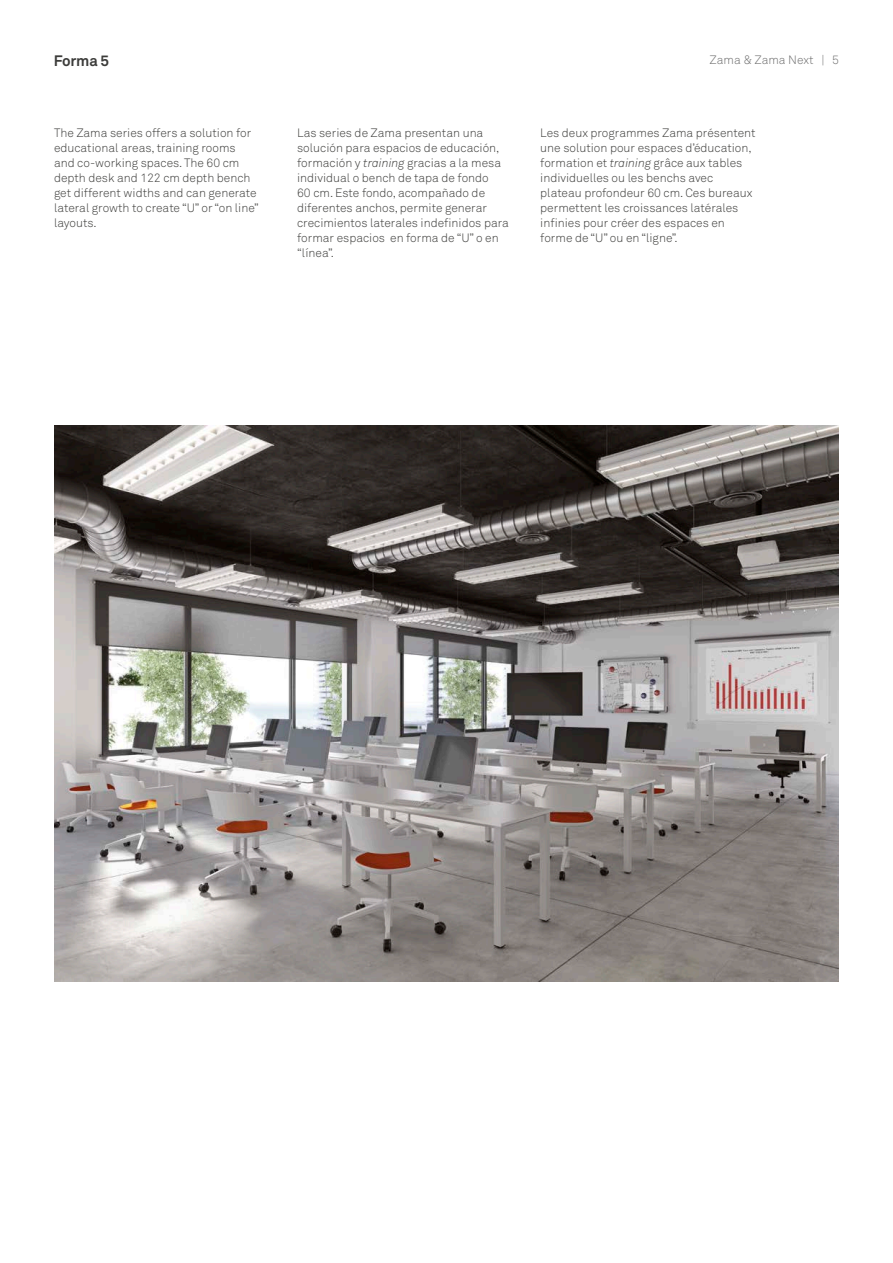
<style>
.page{position:relative;width:893px;height:1263px;background:#fff}
.page>*{position:absolute;margin:0;border:0;box-sizing:border-box;transform-origin:0 0}
.t1{font:700 15px "Akkurat";letter-spacing:-.02em;color:#3c3c3a}
.t2{font:300 12px/15px "Akkurat";color:#3c3c3a}
.t3{font:300 12px "Akkurat";color:#6e6e6e}
.s1{font-style:italic}
</style>
<div class="page">
<img style="left:54px;top:425px;width:785px;height:556px">
<p class="t1" style="left:54px;top:51px;width:57px">Forma 5</p>
<p class="t2" style="left:54px;top:125px;width:206px">The Zama series offers a solution for educational areas, training rooms and co-working spaces. The 60 cm depth desk and 122 cm depth bench get different widths and can generate lateral growth to create “U” or “on line” layouts.</p>
<p class="t3" style="left:710px;top:52px;width:131px">Zama &amp; Zama Next | 5</p>
<p class="t2" style="left:297px;top:125px;width:213px">Las series de Zama presentan una solución para espacios de educación, formación y <span class="s1">training</span> gracias a la mesa individual o bench de tapa de fondo<br>60 cm. Este fondo, acompañado de diferentes anchos, permite generar crecimientos laterales indefinidos para formar espacios en forma de “U” o en “línea”.</p>
<p class="t2" style="left:540px;top:125px;width:217px">Les deux programmes Zama présentent une solution pour espaces d’éducation, formation et <span class="s1">training</span> grâce aux tables individuelles ou les benchs avec plateau profondeur 60 cm. Ces bureaux permettent les croissances latérales infinies pour créer des espaces en forme de “U” ou en “ligne”.</p>
</div>
